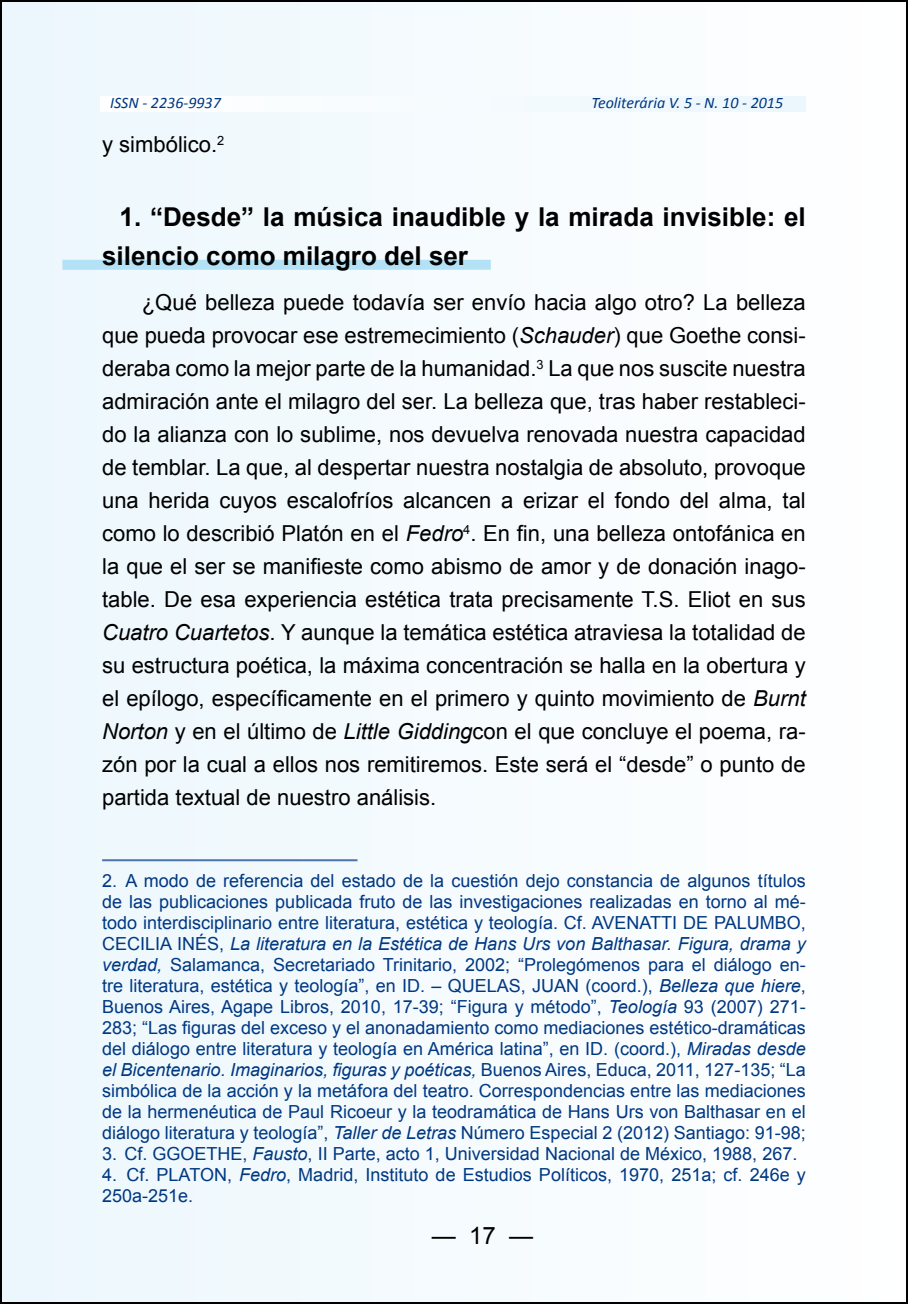
<style>
.page{position:relative;width:908px;height:1304px;background:#fff}
.page>*{position:absolute;margin:0;border:0;box-sizing:border-box;transform-origin:0 0}
.t1{font:700 26px/39px "Arial";color:#000}
.t2{font:24px "Arial";color:#000}
.t3{font:22px/33px "Arial";color:#000;text-align:justify}
.t4{font:18px/21px "Arial";color:#003882;text-align:justify}
.t5{font:italic 16px "Calibri";color:#003882}
.s1{font-style:italic}
</style>
<div class="page">
<div style="left:1px;top:1px;width:905px;height:1302px;background:#f5fbfe"></div>
<div style="left:62px;top:260px;width:428px;height:10px;background:#b3e2f6"></div>
<hr style="left:102px;top:859px;width:255px;height:2px;background:#4d74a8">
<p class="t5" style="left:110px;top:93px;width:112px">ISSN - 2236-9937</p>
<p class="t5" style="left:591px;top:93px;width:193px">Teoliterária V. 5 - N. 10 - 2015</p>
<p class="t3" style="left:102px;top:128px;width:124px">y simbólico.<sup>2</sup></p>
<h1 class="t1" style="left:102px;top:199px;width:704px;text-indent:17px">1. “Desde” la música inaudible y la mirada invisible: el silencio como milagro del ser</h1>
<p class="t3" style="left:102px;top:286px;width:705px;text-indent:40px">¿Qué belleza puede todavía ser envío hacia algo otro? La belleza que pueda provocar ese estremecimiento (<span class="s1">Schauder</span>) que Goethe consi&shy;deraba como la mejor parte de la humanidad.<sup>3</sup> La que nos suscite nuestra admiración ante el milagro del ser. La belleza que, tras haber restableci&shy;do la alianza con lo sublime, nos devuelva renovada nuestra capacidad de temblar. La que, al despertar nuestra nostalgia de absoluto, provoque una herida cuyos escalofríos alcancen a erizar el fondo del alma, tal como lo describió Platón en el <span class="s1">Fedro</span><sup>4</sup>. En fin, una belleza ontofánica en la que el ser se manifieste como abismo de amor y de donación inago&shy;table. De esa experiencia estética trata precisamente T.S. Eliot en sus <span class="s1">Cuatro Cuartetos</span>. Y aunque la temática estética atraviesa la totalidad de su estructura poética, la máxima concentración se halla en la obertura y el epílogo, específicamente en el primero y quinto movimiento de <span class="s1">Burnt Norton</span> y en el último de <span class="s1">Little Gidding</span>con el que concluye el poema, ra&shy;zón por la cual a ellos nos remitiremos. Este será el “desde” o punto de partida textual de nuestro análisis.</p>
<p class="t4" style="left:102px;top:870px;width:704px">2. A modo de referencia del estado de la cuestión dejo constancia de algunos títulos de las publicaciones publicada fruto de las investigaciones realizadas en torno al mé&shy;todo interdisciplinario entre literatura, estética y teología. Cf. AVENATTI DE PALUMBO, CECILIA INÉS, <span class="s1">La literatura en la Estética de Hans Urs von Balthasar. Figura, drama y verdad,</span> Salamanca, Secretariado Trinitario, 2002; “Prolegómenos para el diálogo en&shy;tre literatura, estética y teología”, en ID. – QUELAS, JUAN (coord.), <span class="s1">Belleza que hiere</span>, Buenos Aires, Agape Libros, 2010, 17-39; “Figura y método”, <span class="s1">Teología</span> 93 (2007) 271- 283; “Las figuras del exceso y el anonadamiento como mediaciones estético-dramáticas del diálogo entre literatura y teología en América latina”, en ID. (coord.), <span class="s1">Miradas desde el Bicentenario. Imaginarios, figuras y poéticas,</span> Buenos Aires, Educa, 2011, 127-135; “La simbólica de la acción y la metáfora del teatro. Correspondencias entre las mediaciones de la hermenéutica de Paul Ricoeur y la teodramática de Hans Urs von Balthasar en el diálogo literatura y teología”, <span class="s1">Taller de Letras</span> Número Especial 2 (2012) Santiago: 91-98;</p>
<p class="t4" style="left:102px;top:1143px;width:696px">3. Cf. GGOETHE, <span class="s1">Fausto</span>, II Parte, acto 1, Universidad Nacional de México, 1988, 267.</p>
<p class="t4" style="left:102px;top:1164px;width:704px">4. Cf. PLATON, <span class="s1">Fedro</span>, Madrid, Instituto de Estudios Políticos, 1970, 251a; cf. 246e y<br>250a-251e.</p>
<h2 class="t2" style="left:431px;top:1219px;width:103px">— 17 —</h2>
</div>
